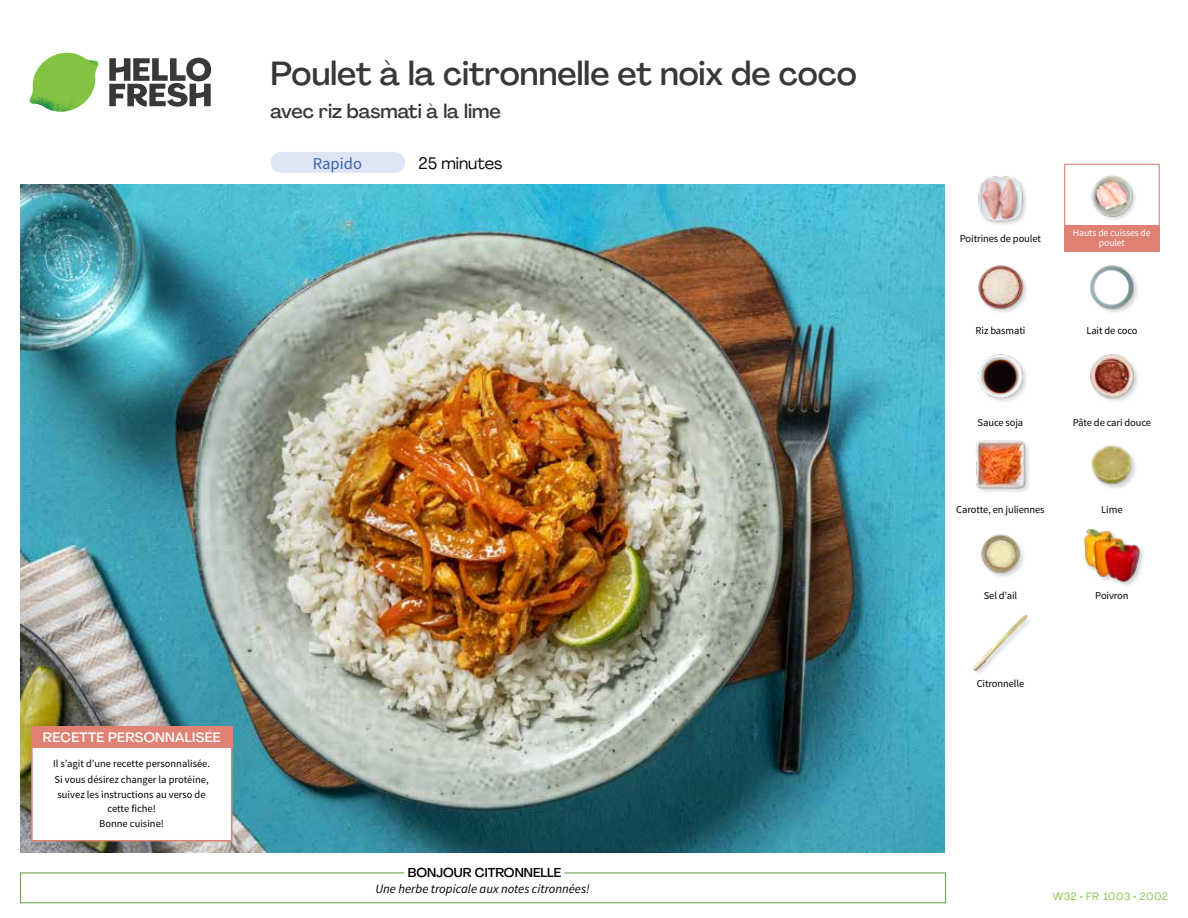
<style>
.page{position:relative;width:1188px;height:918px;background:#fff}
.page>*{position:absolute;margin:0;border:0;box-sizing:border-box;transform-origin:0 0}
.t1{font:500 33px "Agrandir";color:#383839}
.t2{font:500 19.5px "Agrandir";color:#383839}
.t3{font:16.5px "Agrandir";color:#000}
.t4{font:16.5px "Source Sans Pro";color:#3763af}
.t5{font:500 13.5px "Agrandir";letter-spacing:.02em;color:#fff}
.t6{font:italic 12.75px "Source Sans Pro";color:#000}
.t7{font:500 12.75px "Agrandir";color:#000}
.t8{font:10.5px/15.6px "Source Sans Pro";letter-spacing:-.01em;color:#000}
.t9{font:10.5px "Agrandir";letter-spacing:.05em;color:#82c341}
.t10{font:9.75px/10.5px "Source Sans Pro";letter-spacing:-.01em;color:#fff;text-align:center}
</style>
<div class="page">
<svg style="left:109px;top:57px;width:102px;height:50px"></svg>
<svg style="left:34px;top:53px;width:62px;height:40px"></svg>
<img style="left:67px;top:53px;width:32px;height:26px">
<img style="left:33px;top:75px;width:59px;height:11px">
<img style="left:29px;top:79px;width:61px;height:33px">
<img style="left:65px;top:86px;width:27px;height:25px">
<div style="left:20px;top:873px;width:926px;height:30px;border:1px solid #609f43"></div>
<div style="left:404px;top:865px;width:160px;height:15px;background:#fff"></div>
<img style="left:21px;top:184px;width:924px;height:668px">
<div style="left:271px;top:152px;width:134px;height:21px;background:#dee5f4;border-radius:10px"></div>
<img style="left:973px;top:614px;width:56px;height:57px">
<div style="left:1083px;top:528px;width:63px;height:60px;background:#000;opacity:.2"></div>
<img style="left:1083px;top:528px;width:58px;height:55px">
<img style="left:981px;top:534px;width:43px;height:43px">
<div style="left:1091px;top:445px;width:47px;height:46px;background:#000;opacity:.2"></div>
<img style="left:1091px;top:445px;width:43px;height:42px">
<img style="left:976px;top:440px;width:53px;height:52px">
<img style="left:1090px;top:354px;width:48px;height:48px">
<img style="left:978px;top:354px;width:49px;height:48px">
<img style="left:1090px;top:265px;width:48px;height:48px">
<img style="left:978px;top:265px;width:49px;height:47px">
<img style="left:1091px;top:175px;width:45px;height:45px">
<img style="left:978px;top:176px;width:48px;height:49px">
<div style="left:1064px;top:164px;width:96px;height:72px;border:1px solid #df8273"></div>
<div style="left:1064px;top:225px;width:96px;height:27px;background:#df8273"></div>
<div style="left:31px;top:726px;width:201px;height:115px;background:#fff;border:2px solid #df8273"></div>
<div style="left:31px;top:726px;width:202px;height:22px;background:#df8273"></div>
<h1 class="t1" style="left:271px;top:53px;width:588px">Poulet à la citronnelle et noix de coco</h1>
<h2 class="t2" style="left:271px;top:99px;width:232px">avec riz basmati à la lime</h2>
<h3 class="t3" style="left:418px;top:153px;width:86px">25 minutes</h3>
<h3 class="t4" style="left:313px;top:153px;width:51px">Rapido</h3>
<p class="t5" style="left:43px;top:729px;width:179px">RECETTE PERSONNALISÉE</p>
<p class="t8" style="left:53px;top:756px;width:158px">Il s’agit d’une recette personnalisée.<br>Si vous désirez changer la protéine, suivez les instructions au verso de</p>
<p class="t8" style="left:99px;top:801px;width:66px;text-align:center">cette fiche!<br>Bonne cuisine!</p>
<p class="t7" style="left:408px;top:864px;width:155px">BONJOUR CITRONNELLE</p>
<p class="t6" style="left:375px;top:881px;width:216px">Une herbe tropicale aux notes citronnées!</p>
<p class="t8" style="left:960px;top:231px;width:83px">Poitrines de poulet</p>
<p class="t8" style="left:976px;top:323px;width:51px">Riz basmati</p>
<p class="t10" style="left:1073px;top:227px;width:79px">Hauts de cuisses de poulet</p>
<p class="t8" style="left:1086px;top:323px;width:53px">Lait de coco</p>
<p class="t8" style="left:978px;top:415px;width:47px">Sauce soja</p>
<p class="t8" style="left:1073px;top:415px;width:80px">Pâte de cari douce</p>
<p class="t8" style="left:956px;top:502px;width:90px">Carotte, en juliennes</p>
<p class="t8" style="left:984px;top:588px;width:35px">Sel d’ail</p>
<p class="t8" style="left:1101px;top:502px;width:23px">Lime</p>
<p class="t8" style="left:1095px;top:588px;width:35px">Poivron</p>
<p class="t8" style="left:977px;top:676px;width:49px">Citronnelle</p>
<p class="t9" style="left:1053px;top:890px;width:116px">W32 • FR 1003 • 2002</p>
</div>
